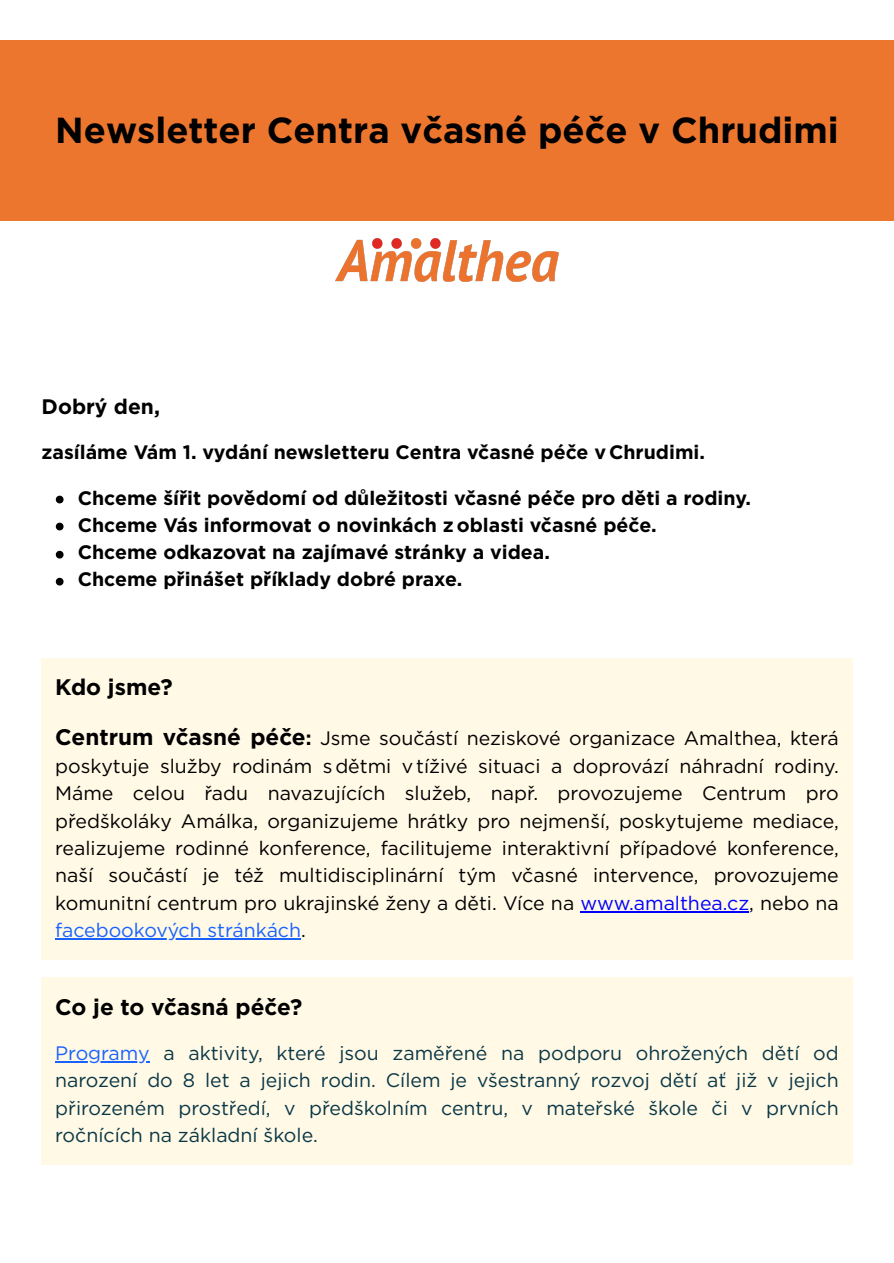
<style>
.page{position:relative;width:894px;height:1263px;background:#fff}
.page>*{position:absolute;margin:0;border:0;box-sizing:border-box;transform-origin:0 0}
.t1{font:700 36.15px "Gotham";color:#000}
.t2{font:700 22.5px "Gotham";color:#000}
.t3{font:700 21px "Gotham";color:#000}
.t4{font:19.5px/27.5px "Gotham";color:#000;text-align:justify}
.t5{font:700 19.5px "Gotham";color:#000}
.t6{font:19.5px/27.5px "Gotham";color:#0a3746;text-align:justify}
.s1{font-weight:700;font-size:22.5px}
.s2{font-weight:700}
.s3{color:#00f}
.s4{color:#1a62ff}
</style>
<div class="page">
<div style="left:0;top:40px;width:893px;height:181px;background:#ed762f"></div>
<img style="left:335px;top:238px;width:223px;height:43px">
<svg style="left:56px;top:496px;width:7px;height:7px"></svg>
<svg style="left:56px;top:523px;width:7px;height:7px"></svg>
<svg style="left:56px;top:551px;width:7px;height:7px"></svg>
<svg style="left:56px;top:578px;width:7px;height:7px"></svg>
<div style="left:42px;top:658px;width:810px;height:301px;background:#fff9e6"></div>
<hr style="left:580px;top:911px;width:169px;height:1px;background:#00f">
<hr style="left:55px;top:938px;width:246px;height:1px;background:#1a62ff">
<div style="left:42px;top:978px;width:810px;height:186px;background:#fff9e6"></div>
<hr style="left:55px;top:1061px;width:95px;height:1px;background:#1a62ff">
<p class="t1" style="left:55px;top:109px;width:784px">Newsletter Centra včasné péče v Chrudimi</p>
<p class="t3" style="left:42px;top:394px;width:120px">Dobrý den,</p>
<h2 class="t5" style="left:42px;top:440px;width:664px">zasíláme Vám 1. vydání newsletteru Centra včasné péče v Chrudimi.</h2>
<p class="t5" style="left:78px;top:486px;width:674px">Chceme šířit povědomí od důležitosti včasné péče pro děti a rodiny.</p>
<p class="t5" style="left:78px;top:513px;width:580px">Chceme Vás informovat o novinkách zoblasti včasné péče.</p>
<p class="t5" style="left:78px;top:540px;width:473px">Chceme odkazovat na zajímavé stránky a videa.</p>
<p class="t5" style="left:78px;top:567px;width:386px">Chceme přinášet příklady dobré praxe.</p>
<h1 class="t2" style="left:55px;top:674px;width:119px">Kdo jsme?</h1>
<h1 class="t4" style="left:55px;top:724px;width:785px"><span class="s1">Centrum včasné péče</span><span class="s2">:</span> Jsme součástí neziskové organizace Amalthea, která poskytuje služby rodinám sdětmi v tíživé situaci a doprovází náhradní rodiny.<br>Máme celou řadu navazujících služeb, např. provozujeme Centrum pro předškoláky Amálka, organizujeme hrátky pro nejmenší, poskytujeme mediace, realizujeme rodinné konference, facilitujeme interaktivní případové konference, naší součástí je též multidisciplinární tým včasné intervence, provozujeme komunitní centrum pro ukrajinské ženy a děti. Více na <span class="s3">www.amalthea.cz</span>, nebo na <span class="s4">facebookových stránkách</span>.</h1>
<h1 class="t2" style="left:55px;top:993px;width:248px">Co je to včasná péče?</h1>
<p class="t6" style="left:55px;top:1039px;width:784px"><span class="s4">Programy</span> a aktivity, které jsou zaměřené na podporu ohrožených dětí od narození do 8 let a jejich rodin. Cílem je všestranný rozvoj dětí ať již v jejich přirozeném prostředí, v předškolním centru, v mateřské škole či v prvních ročnících na základní škole.</p>
</div>
